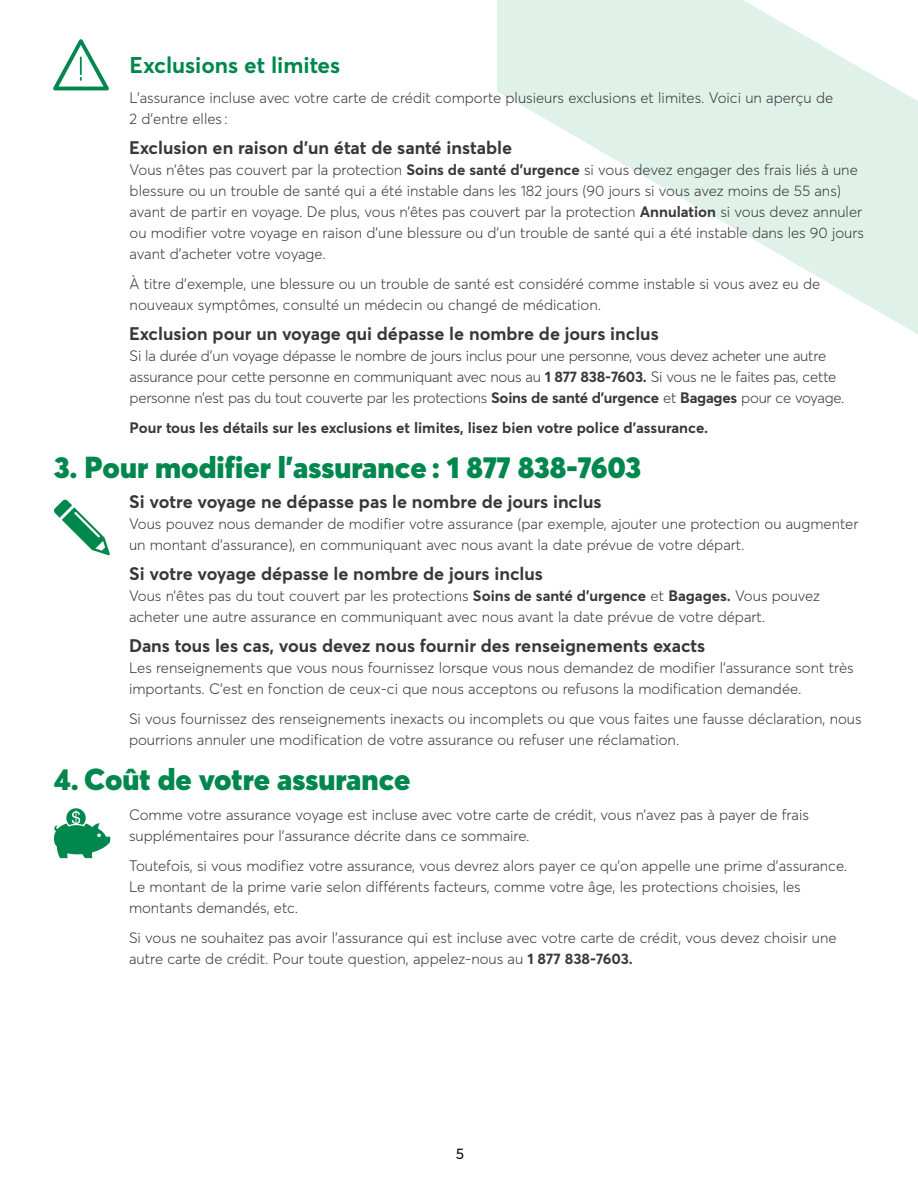
<style>
.page{position:relative;width:918px;height:1188px;background:#fff}
.page>*{position:absolute;margin:0;border:0;box-sizing:border-box;transform-origin:0 0}
.t1{font:900 30px "Averta";color:#00874e}
.t2{font:700 22.5px "Averta";color:#00874e}
.t3{font:700 18px "Averta";color:#383838}
.t4{font:300 15px/21px "Averta";color:#383838}
.t5{font:700 15px "Averta";color:#383838}
.t6{font:15px "Averta";color:#000}
.s1{font-weight:700}
</style>
<div class="page">
<svg style="left:497px;top:0;width:421px;height:334px;fill:#e0f1ea"></svg>
<svg style="left:53px;top:39px;width:56px;height:51px"></svg>
<svg style="left:54px;top:500px;width:56px;height:55px"></svg>
<svg style="left:54px;top:808px;width:56px;height:50px"></svg>
<h3 class="t2" style="left:130px;top:51px;width:212px">Exclusions et limites</h3>
<p class="t4" style="left:130px;top:87px;width:705px">L’assurance incluse avec votre carte de crédit comporte plusieurs exclusions et limites. Voici un aperçu de<br>2 d’entre elles :</p>
<h4 class="t3" style="left:129px;top:136px;width:385px">Exclusion en raison d’un état de santé instable</h4>
<p class="t4" style="left:130px;top:159px;width:736px">Vous n’êtes pas couvert par la protection <span class="s1">Soins de santé d’urgence</span> si vous devez engager des frais liés à une blessure ou un trouble de santé qui a été instable dans les 182 jours (90 jours si vous avez moins de 55 ans) avant de partir en voyage. De plus, vous n’êtes pas couvert par la protection <span class="s1">Annulation</span> si vous devez annuler ou modifier votre voyage en raison d’une blessure ou d’un trouble de santé qui a été instable dans les 90 jours avant d’acheter votre voyage.</p>
<p class="t4" style="left:130px;top:273px;width:692px">À titre d’exemple, une blessure ou un trouble de santé est considéré comme instable si vous avez eu de nouveaux symptômes, consulté un médecin ou changé de médication.</p>
<h4 class="t3" style="left:129px;top:322px;width:531px">Exclusion pour un voyage qui dépasse le nombre de jours inclus</h4>
<p class="t4" style="left:130px;top:345px;width:716px">Si la durée d’un voyage dépasse le nombre de jours inclus pour une personne, vous devez acheter une autre assurance pour cette personne en communiquant avec nous au <span class="s1">1 877 838-7603.</span> Si vous ne le faites pas, cette personne n’est pas du tout couverte par les protections <span class="s1">Soins de santé d’urgence</span> et <span class="s1">Bagages</span> pour ce voyage.</p>
<p class="t5" style="left:130px;top:418px;width:580px">Pour tous les détails sur les exclusions et limites, lisez bien votre police d’assurance.</p>
<h2 class="t1" style="left:54px;top:448px;width:589px">3. Pour modifier l’assurance : 1 877 838-7603</h2>
<h3 class="t3" style="left:129px;top:490px;width:474px">Si votre voyage ne dépasse pas le nombre de jours inclus</h3>
<p class="t4" style="left:129px;top:513px;width:731px">Vous pouvez nous demander de modifier votre assurance (par exemple, ajouter une protection ou augmenter un montant d’assurance), en communiquant avec nous avant la date prévue de votre départ.</p>
<h3 class="t3" style="left:129px;top:562px;width:415px">Si votre voyage dépasse le nombre de jours inclus</h3>
<p class="t4" style="left:129px;top:585px;width:693px">Vous n’êtes pas du tout couvert par les protections <span class="s1">Soins de santé d’urgence</span> et <span class="s1">Bagages.</span> Vous pouvez acheter une autre assurance en communiquant avec nous avant la date prévue de votre départ.</p>
<h3 class="t3" style="left:129px;top:634px;width:578px">Dans tous les cas, vous devez nous fournir des renseignements exacts</h3>
<p class="t4" style="left:129px;top:657px;width:726px">Les renseignements que vous nous fournissez lorsque vous nous demandez de modifier l’assurance sont très importants. C’est en fonction de ceux-ci que nous acceptons ou refusons la modification demandée.</p>
<p class="t4" style="left:129px;top:708px;width:734px">Si vous fournissez des renseignements inexacts ou incomplets ou que vous faites une fausse déclaration, nous pourrions annuler une modification de votre assurance ou refuser une réclamation.</p>
<h2 class="t1" style="left:54px;top:760px;width:358px">4. Coût de votre assurance</h2>
<p class="t4" style="left:129px;top:804px;width:681px">Comme votre assurance voyage est incluse avec votre carte de crédit, vous n’avez pas à payer de frais supplémentaires pour l’assurance décrite dans ce sommaire.</p>
<p class="t4" style="left:129px;top:855px;width:720px">Toutefois, si vous modifiez votre assurance, vous devrez alors payer ce qu’on appelle une prime d’assurance.<br>Le montant de la prime varie selon différents facteurs, comme votre âge, les protections choisies, les montants demandés, etc.</p>
<p class="t4" style="left:129px;top:927px;width:709px">Si vous ne souhaitez pas avoir l’assurance qui est incluse avec votre carte de crédit, vous devez choisir une autre carte de crédit. Pour toute question, appelez-nous au <span class="s1">1 877 838-7603.</span></p>
<p class="t6" style="left:456px;top:1144px;width:10px">5</p>
</div>
